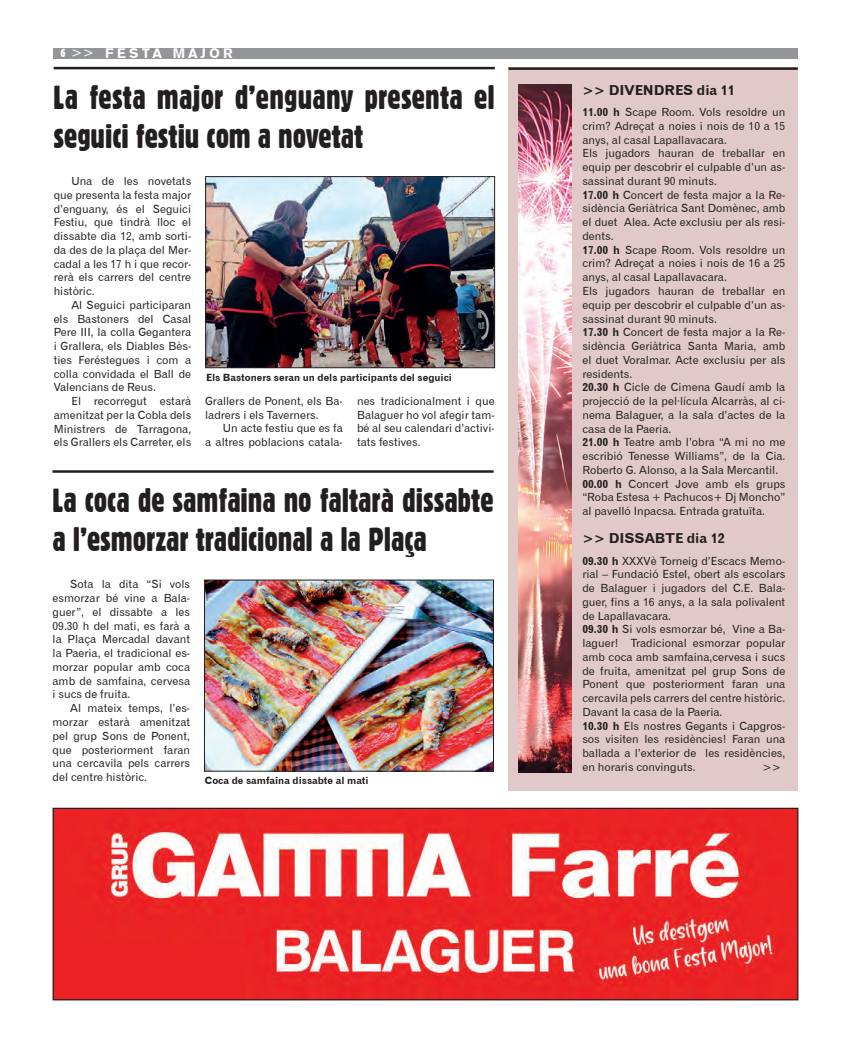
<style>
.page{position:relative;width:851px;height:1053px;background:#fff}
.page>*{position:absolute;margin:0;border:0;box-sizing:border-box;transform-origin:0 0}
.t1{font:32.5px/39px "Gothic 821 Condensed BT";letter-spacing:-.005em;color:#231f20}
.t2{font:13.75px "Gothic 720 BT Bold B";color:#231f20}
.t3{font:13.75px "Gothic 725 BT Black A";letter-spacing:.25em;color:#fff}
.t4{font:13.75px "Gothic 720 BT Roman B";color:#fff}
.t5{font:11.25px/13.8px "Gothic 720 BT Roman B";color:#231f20;text-align:justify}
.t6{font:10px "Gothic 720 BT Bold B";color:#231f20}
.s1{font-family:"Gothic 821 Condensed BT";font-size:11.25px}
.s2{font-family:"Gothic 720 BT Bold B"}
</style>
<div class="page">
<div style="left:53px;top:48px;width:744px;height:10px;background:#939598"></div>
<div style="left:508px;top:67px;width:289px;height:723px;background:#e0c9c8"></div>
<hr style="left:508px;top:67px;width:289px;height:3px;background:#231f20">
<img style="left:518px;top:84px;width:53px;height:688px">
<img style="left:55px;top:809px;width:741px;height:189px">
<div style="left:53px;top:807px;width:745px;height:193px;border:1px solid #231f20"></div>
<hr style="left:54px;top:67px;width:440px;height:2px;background:#231f20">
<img style="left:207px;top:178px;width:285px;height:188px">
<div style="left:205px;top:176px;width:289px;height:192px;border:1px solid #231f20"></div>
<hr style="left:52px;top:470px;width:441px;height:2px;background:#231f20">
<img style="left:206px;top:582px;width:285px;height:187px">
<div style="left:204px;top:580px;width:289px;height:191px;border:1px solid #231f20"></div>
<p class="t3" style="left:105px;top:45px;width:129px">FESTA MAJOR</p>
<p class="t1" style="left:54px;top:78px;width:442px">La festa major d’enguany presenta el seguici festiu com a novetat</p>
<p class="t4" style="left:61px;top:44px;width:35px"><span class="s1">6</span> &gt;&gt;</p>
<p class="t5" style="left:54px;top:174px;width:139px;text-indent:18px">Una de les novetats que presenta la festa major d’enguany, és el Seguici Festiu, que tindrà lloc el dissabte dia 12, amb sorti&shy;da des de la plaça del Mer&shy;cadal a les 17 h i que recor&shy;rerà els carrers del centre històric.</p>
<p class="t5" style="left:54px;top:298px;width:139px;text-indent:18px">Al Seguici participaran els Bastoners del Casal Pere III, la colla Gegantera i Grallera, els Diables Bès&shy;ties Feréstegues i com a colla convidada el Ball de Valencians de Reus.</p>
<p class="t5" style="left:54px;top:394px;width:139px;text-indent:18px">El recorregut estarà amenitzat per la Cobla dels Ministrers de Tarragona, els Grallers els Carreter, els</p>
<p class="t5" style="left:205px;top:394px;width:139px">Grallers de Ponent, els Ba&shy;ladrers i els Taverners.</p>
<p class="t6" style="left:206px;top:371px;width:247px">Els Bastoners seran un dels participants del seguici</p>
<p class="t5" style="left:357px;top:394px;width:139px">nes tradicionalment i que Balaguer ho vol afegir tam&shy;bé al seu calendari d’activi&shy;tats festives.</p>
<p class="t5" style="left:205px;top:421px;width:139px;text-align:right">Un acte festiu que es fa<br>a altres poblacions catala-</p>
<p class="t1" style="left:52px;top:481px;width:442px">La coca de samfaina no faltarà dissabte a l’esmorzar tradicional a la Plaça</p>
<p class="t5" style="left:53px;top:577px;width:139px;text-indent:18px">Sota la dita “Si vols esmorzar bé vine a Bala&shy;guer”, el dissabte a les 09.30 h del mati, es farà a la Plaça Mercadal davant la Paeria, el tradicional es&shy;morzar popular amb coca amb de samfaina, cervesa i sucs de fruita.</p>
<p class="t5" style="left:53px;top:701px;width:139px;text-indent:18px">Al mateix temps, l’es&shy;morzar estarà amenitzat pel grup Sons de Ponent, que posteriorment faran una cercavila pels carrers del centre històric.</p>
<p class="t6" style="left:205px;top:774px;width:165px">Coca de samfaina dissabte al mati</p>
<p class="t2" style="left:582px;top:82px;width:154px">&gt;&gt; DIVENDRES dia 11</p>
<p class="t5" style="left:582px;top:105px;width:204px"><span class="s2">11.00 h</span> Scape Room. Vols resoldre un crim? Adreçat a noies i nois de 10 a 15 anys, al casal Lapallavacara.</p>
<p class="t5" style="left:582px;top:146px;width:204px">Els jugadors hauran de treballar en equip per descobrir el culpable d’un as&shy;sassinat durant 90 minuts.</p>
<p class="t5" style="left:582px;top:188px;width:204px"><span class="s2">17.00 h</span> Concert de festa major a la Re&shy;sidència Geriàtrica Sant Domènec, amb el duet Alea. Acte exclusiu per als resi&shy;dents.</p>
<p class="t5" style="left:582px;top:243px;width:204px"><span class="s2">17.00 h</span> Scape Room. Vols resoldre un crim? Adreçat a noies i nois de 16 a 25 anys, al casal Lapallavacara.</p>
<p class="t5" style="left:582px;top:284px;width:204px">Els jugadors hauran de treballar en equip per descobrir el culpable d’un as&shy;sassinat durant 90 minuts.</p>
<p class="t5" style="left:582px;top:325px;width:204px"><span class="s2">17.30 h</span> Concert de festa major a la Re&shy;sidència Geriàtrica Santa Maria, amb el duet Voralmar. Acte exclusiu per als residents.</p>
<p class="t5" style="left:582px;top:380px;width:204px"><span class="s2">20.30 h</span> Cicle de Cimena Gaudí amb la projecció de la pel·lícula Alcarràs, al ci&shy;nema Balaguer, a la sala d’actes de la casa de la Paeria.</p>
<p class="t5" style="left:582px;top:435px;width:204px"><span class="s2">21.00 h</span> Teatre amb l’obra “A mi no me escribió Tenesse Williams”, de la Cia.<br>Roberto G. Alonso, a la Sala Mercantil.</p>
<p class="t5" style="left:582px;top:476px;width:204px"><span class="s2">00.00 h</span> Concert Jove amb els grups “Roba Estesa + Pachucos+ Dj Moncho” al pavelló Inpacsa. Entrada gratuïta.</p>
<p class="t2" style="left:582px;top:530px;width:144px">&gt;&gt; DISSABTE dia 12</p>
<p class="t5" style="left:582px;top:553px;width:204px"><span class="s2">09.30 h</span> XXXVè Torneig d’Escacs Memo&shy;rial – Fundació Estel, obert als escolars de Balaguer i jugadors del C.E. Bala&shy;guer, fins a 16 anys, a la sala polivalent de Lapallavacara.</p>
<p class="t5" style="left:582px;top:622px;width:204px"><span class="s2">09.30 h</span> Si vols esmorzar bé, Vine a Ba&shy;laguer! Tradicional esmorzar popular amb coca amb samfaina,cervesa i sucs de fruita, amenitzat pel grup Sons de Ponent que posteriorment faran una cercavila pels carrers del centre històric.<br>Davant la casa de la Paeria.</p>
<p class="t5" style="left:582px;top:718px;width:204px"><span class="s2">10.30 h</span> Els nostres Gegants i Capgros&shy;sos visiten les residències! Faran una ballada a l’exterior de les residències, en horaris convinguts.</p>
<p class="t5" style="left:762px;top:760px;width:20px">&gt;&gt;</p>
</div>
